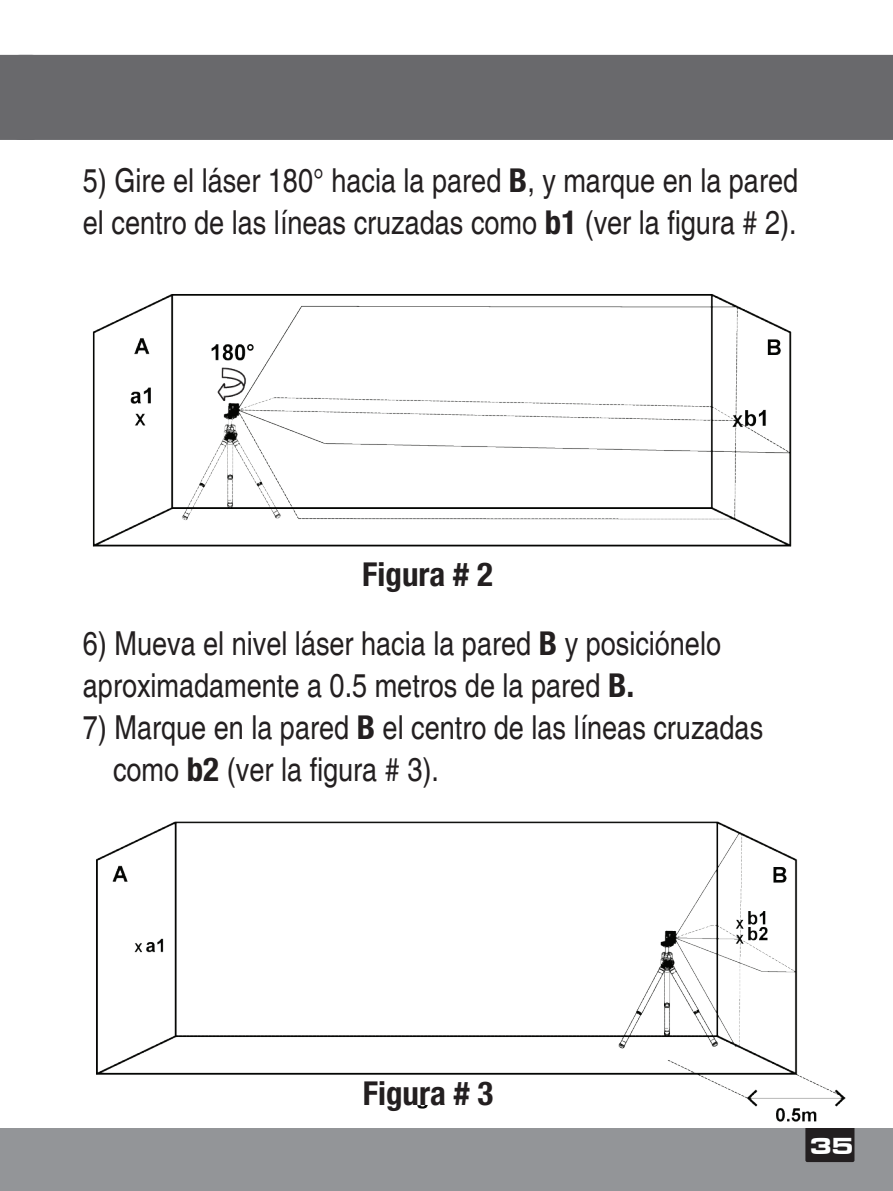
<style>
.page{position:relative;width:893px;height:1191px;background:#fff}
.page>*{position:absolute;margin:0;border:0;box-sizing:border-box;transform-origin:0 0}
.t1{font:condensed 33px/42px "Helvetica";color:#231f20}
.t2{font:700 condensed 33px "Helvetica Neue";color:#231f20}
.t3{font:24px "Microgramma D Bold Exte";color:#fff}
.s1{font-family:"Helvetica Neue";font-weight:700}
</style>
<div class="page">
<div style="left:0;top:1128px;width:893px;height:63px;background:#939598"></div>
<svg style="left:0;top:55px;width:9px;height:85px"></svg>
<div style="left:9px;top:55px;width:884px;height:85px;background:#69696c"></div>
<img style="left:96px;top:821px;width:759px;height:341px">
<img style="left:92px;top:294px;width:700px;height:253px">
<div style="left:373px;top:1076px;width:145px;height:28px;background:#fff"></div>
<p class="t1" style="left:83px;top:160px;width:717px">5) Gire el láser 180° hacia la pared <span class="s1">B</span>, y marque en la pared el centro de las líneas cruzadas como <span class="s1">b1</span> (ver la figura # 2).</p>
<p class="t2" style="left:362px;top:554px;width:132px">Figura # 2</p>
<p class="t1" style="left:83px;top:622px;width:640px">6) Mueva el nivel láser hacia la pared <span class="s1">B</span> y posiciónelo aproximadamente a 0.5 metros de la pared <span class="s1">B.</span></p>
<p class="t1" style="left:113px;top:706px;width:652px;text-indent:-30px">7) Marque en la pared <span class="s1">B</span> el centro de las líneas cruzadas como <span class="s1">b2</span> (ver la figura # 3).</p>
<p class="t2" style="left:363px;top:1073px;width:132px">Figura # 3</p>
<p class="t3" style="left:810px;top:1129px;width:45px">35</p>
</div>
